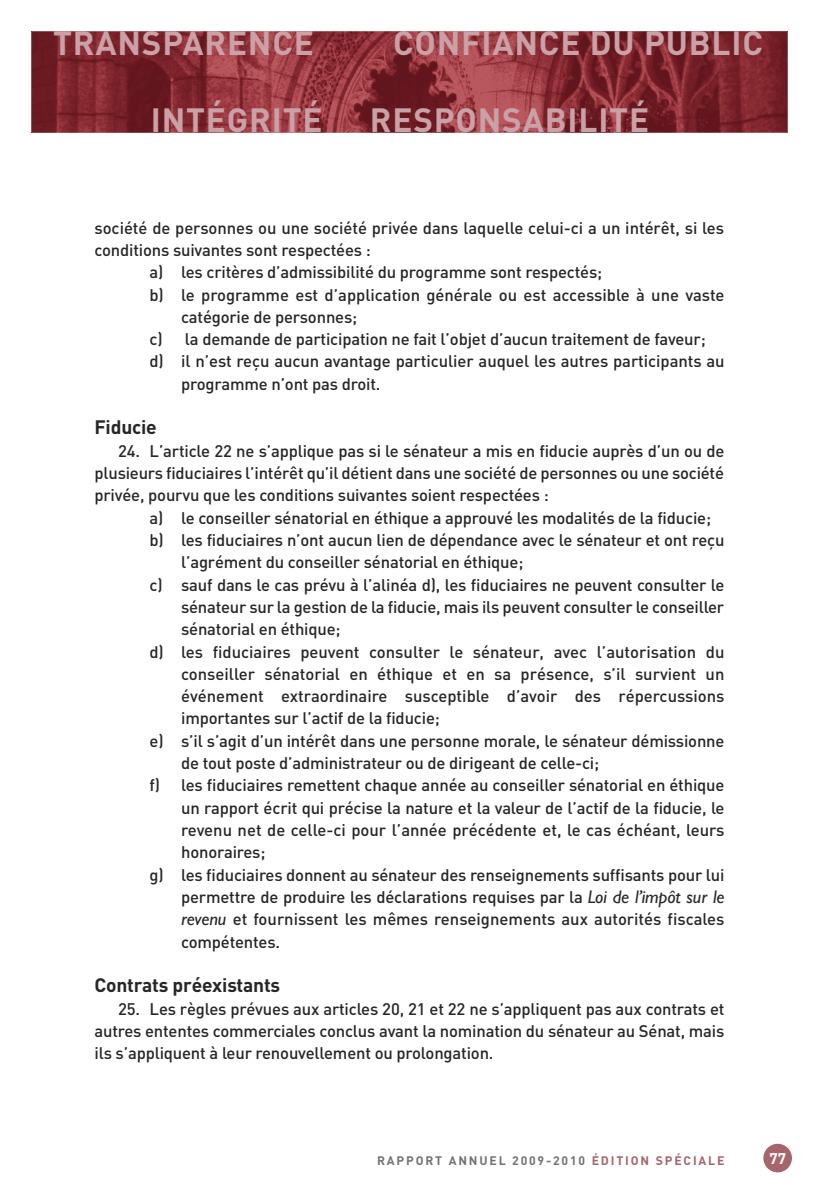
<style>
.page{position:relative;width:819px;height:1197px;background:#fff}
.page>*{position:absolute;margin:0;border:0;box-sizing:border-box;transform-origin:0 0}
.t1{font:700 33.25px "DIN";letter-spacing:.025em;color:#c9a1a6}
.t2{font:700 19.25px "DIN";letter-spacing:-.01em;color:#272627}
.t3{font:500 16.62px/22.2px "DIN";letter-spacing:-.01em;color:#272627;text-align:justify}
.t4{font:700 15.4px "DIN";color:#fff}
.t5{font:700 12.25px "DIN";letter-spacing:.15em;color:#737272}
.s1{font-family:"Gill Sans";font-weight:400;font-style:italic;font-size:18.38px}
.s2{color:#a6656d}
</style>
<div class="page">
<div style="left:763px;top:1144px;width:29px;height:28px;background:#a6656d;border-radius:50%"></div>
<img style="left:31px;top:32px;width:757px;height:100px">
<h1 class="t1" style="left:53px;top:25px;width:262px">TRANSPARENCE</h1>
<h1 class="t1" style="left:393px;top:25px;width:371px">CONFIANCE DU PUBLIC</h1>
<h1 class="t1" style="left:151px;top:101px;width:173px">INTÉGRITÉ</h1>
<h1 class="t1" style="left:370px;top:101px;width:281px">RESPONSABILITÉ</h1>
<p class="t3" style="left:94px;top:217px;width:631px">société de personnes ou une société privée dans laquelle celui-ci a un intérêt, si les</p>
<p class="t3" style="left:94px;top:239px;width:278px">conditions suivantes sont respectées :</p>
<p class="t3" style="left:150px;top:261px;width:454px">a) les critères d’admissibilité du programme sont respectés;</p>
<p class="t3" style="left:150px;top:284px;width:576px">b) le programme est d’application générale ou est accessible à une vaste</p>
<p class="t3" style="left:181px;top:306px;width:178px">catégorie de personnes;</p>
<p class="t3" style="left:150px;top:328px;width:558px">c) la demande de participation ne fait l’objet d’aucun traitement de faveur;</p>
<p class="t3" style="left:150px;top:351px;width:577px">d) il n’est reçu aucun avantage particulier auquel les autres participants au</p>
<p class="t3" style="left:181px;top:373px;width:201px">programme n’ont pas droit.</p>
<p class="t2" style="left:94px;top:417px;width:64px">Fiducie</p>
<p class="t3" style="left:95px;top:440px;width:631px;text-indent:24px">24. L’article 22 ne s’applique pas si le sénateur a mis en fiducie auprès d’un ou de plusieurs fiduciaires l’intérêt qu’il détient dans une société de personnes ou une société privée, pourvu que les conditions suivantes soient respectées :</p>
<p class="t3" style="left:150px;top:507px;width:563px">a) le conseiller sénatorial en éthique a approuvé les modalités de la fiducie;</p>
<p class="t3" style="left:150px;top:529px;width:576px">b) les fiduciaires n’ont aucun lien de dépendance avec le sénateur et ont reçu</p>
<p class="t3" style="left:181px;top:551px;width:344px">l’agrément du conseiller sénatorial en éthique;</p>
<p class="t3" style="left:150px;top:574px;width:576px">c) sauf dans le cas prévu à l’alinéa d), les fiduciaires ne peuvent consulter le</p>
<p class="t3" style="left:181px;top:596px;width:545px">sénateur sur la gestion de la fiducie, mais ils peuvent consulter le conseiller</p>
<p class="t3" style="left:181px;top:618px;width:161px">sénatorial en éthique;</p>
<p class="t3" style="left:150px;top:641px;width:576px">d) les fiduciaires peuvent consulter le sénateur, avec l’autorisation du</p>
<p class="t3" style="left:181px;top:663px;width:545px">conseiller sénatorial en éthique et en sa présence, s’il survient un</p>
<p class="t3" style="left:181px;top:685px;width:545px">événement extraordinaire susceptible d’avoir des répercussions</p>
<p class="t3" style="left:181px;top:708px;width:260px">importantes sur l’actif de la fiducie;</p>
<p class="t3" style="left:150px;top:730px;width:576px">e) s’il s’agit d’un intérêt dans une personne morale, le sénateur démissionne</p>
<p class="t3" style="left:181px;top:752px;width:420px">de tout poste d’administrateur ou de dirigeant de celle-ci;</p>
<p class="t3" style="left:150px;top:775px;width:576px">f) les fiduciaires remettent chaque année au conseiller sénatorial en éthique</p>
<p class="t3" style="left:181px;top:797px;width:545px">un rapport écrit qui précise la nature et la valeur de l’actif de la fiducie, le</p>
<p class="t3" style="left:181px;top:819px;width:545px">revenu net de celle-ci pour l’année précédente et, le cas échéant, leurs</p>
<p class="t3" style="left:181px;top:841px;width:86px">honoraires;</p>
<p class="t3" style="left:150px;top:864px;width:576px">g) les fiduciaires donnent au sénateur des renseignements suffisants pour lui</p>
<p class="t3" style="left:181px;top:886px;width:545px">permettre de produire les déclarations requises par la <span class="s1">Loi de l’impôt sur le</span></p>
<p class="t3" style="left:181px;top:908px;width:545px"><span class="s1">revenu</span> et fournissent les mêmes renseignements aux autorités fiscales</p>
<p class="t3" style="left:181px;top:931px;width:101px">compétentes.</p>
<p class="t2" style="left:94px;top:974px;width:187px">Contrats préexistants</p>
<p class="t3" style="left:94px;top:998px;width:632px;text-indent:24px">25. Les règles prévues aux articles 20, 21 et 22 ne s’appliquent pas aux contrats et autres ententes commerciales conclus avant la nomination du sénateur au Sénat, mais ils s’appliquent à leur renouvellement ou prolongation.</p>
<p class="t5" style="left:377px;top:1154px;width:349px">RAPPORT ANNUEL 2009-2010 <span class="s2">ÉDITION SPÉCIALE</span></p>
<p class="t4" style="left:769px;top:1149px;width:18px">77</p>
</div>
